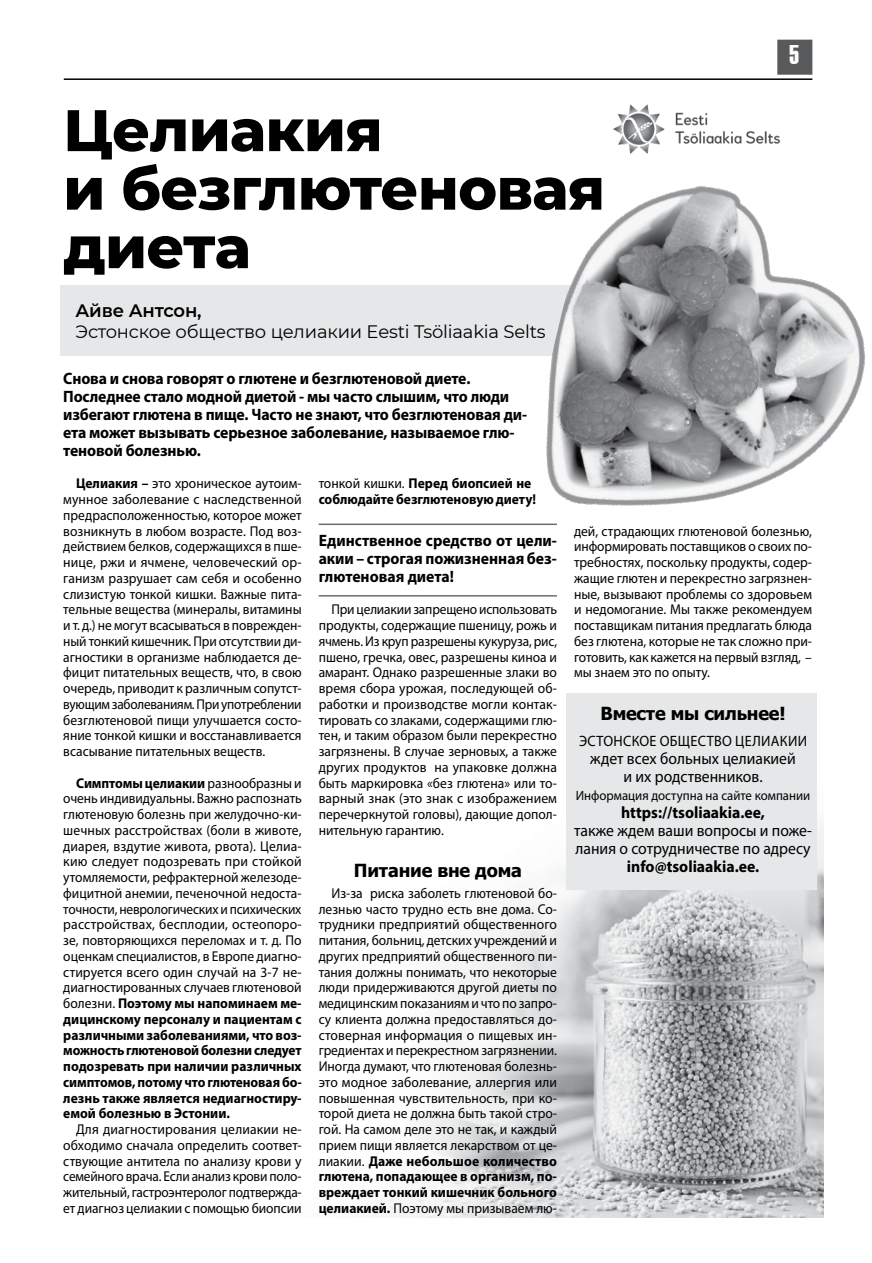
<style>
.page{position:relative;width:872px;height:1263px;background:#fff}
.page>*{position:absolute;margin:0;border:0;box-sizing:border-box;transform-origin:0 0}
.t1{font:800 58.5px/58.5px "Montserrat";letter-spacing:-.01em;color:#000}
.t2{font:27px "Swiss Extra Compressed Norma";color:#fff}
.t3{font:18px "Montserrat";letter-spacing:-.01em;color:#000}
.t4{font:700 18px "Tahoma";letter-spacing:-.01em;color:#000}
.t5{font:600 18px "Montserrat";letter-spacing:-.01em;color:#000}
.t6{font:700 16.5px/18px "Myriad Pro";letter-spacing:-.01em;color:#000;scale:.95 1}
.t7{font:16.5px/18px "Myriad Pro";color:#000;text-align:center;scale:.95 1}
.t8{font:15px "Myriad Pro";letter-spacing:.095em;color:#000;scale:.95 1}
.t9{font:14.25px/15.8px "Myriad Pro";color:#000;text-align:justify;scale:.95 1}
.t10{font:14.25px/15.8px "Myriad Pro";color:#000;text-align:justify;scale:.94 1}
.t11{font:14.25px/15.8px "Myriad Pro";color:#000;text-align:justify;scale:.96 1}
.t12{font:700 14.25px/15.8px "Myriad Pro";color:#000;scale:.95 1}
.t13{font:13.5px "Myriad Pro";color:#000;scale:.95 1}
.s1{font-weight:700}
.s2{font-weight:400}
</style>
<div class="page">
<div style="left:777px;top:40px;width:35px;height:35px;background:#58595b;border:2px solid #58595b"></div>
<hr style="left:64px;top:78px;width:748px;height:2px;background:#000">
<img style="left:388px;top:785px;width:435px;height:432px">
<div style="left:60px;top:285px;width:643px;height:71px;background:#e6e7e8"></div>
<img style="left:613px;top:104px;width:168px;height:50px">
<img style="left:546px;top:186px;width:320px;height:320px">
<div style="left:566px;top:693px;width:250px;height:197px;background:#e6e7e8"></div>
<hr style="left:319px;top:523px;width:238px;height:2px;background:#6d6e71">
<hr style="left:319px;top:595px;width:238px;height:2px;background:#6d6e71">
<h2 class="t2" style="left:788px;top:42px;width:14px">5</h2>
<h1 class="t1" style="left:63px;top:98px;width:543px">Целиакия<br>и безглютеновая диета</h1>
<p class="t5" style="left:75px;top:298px;width:128px">Айве Антсон,</p>
<p class="t3" style="left:75px;top:319px;width:472px">Эстонское общество целиакии Eesti Tsöliaakia Selts</p>
<p class="t6" style="left:63px;top:369px;width:490px">Снова и снова говорят о глютене и безглютеновой диете.<br>Последнее стало модной диетой - мы часто слышим, что люди избегают глютена в пище. Часто не знают, что безглютеновая ди&shy;ета может вызывать серьезное заболевание, называемое глю&shy;теновой болезнью.</p>
<p class="t9" style="left:63px;top:475px;width:252px;text-indent:13px"><span class="s1">Целиакия –</span> это хроническое аутоим&shy;мунное заболевание с наследственной предрасположенностью, которое может возникнуть в любом возрасте. Под воз&shy;действием белков, содержащихся в пше&shy;нице, ржи и ячмене, человеческий ор&shy;ганизм разрушает сам себя и особенно слизистую тонкой кишки. Важные пита&shy;тельные вещества (минералы, витамины и т. д.) не могут всасываться в поврежден&shy;ный тонкий кишечник. При отсутствии ди&shy;агностики в организме наблюдается де&shy;фицит питательных веществ, что, в свою очередь, приводит к различным сопутст&shy;вующим заболеваниям. При употреблении безглютеновой пищи улучшается состо&shy;яние тонкой кишки и восстанавливается всасывание питательных веществ.</p>
<p class="t9" style="left:63px;top:775px;width:252px;text-indent:13px"><span class="s1">Симптомы целиакии</span> разнообразны и очень индивидуальны. Важно распознать глютеновую болезнь при желудочно-ки&shy;шечных расстройствах (боли в животе, диарея, вздутие живота, рвота). Целиа&shy;кию следует подозревать при стойкой утомляемости, рефрактерной железоде&shy;фицитной анемии, печеночной недоста&shy;точности, неврологических и психических расстройствах, бесплодии, остеопоро&shy;зе, повторяющихся переломах и т. д. По оценкам специалистов, в Европе диагно&shy;стируется всего один случай на 3-7 не&shy;диагностированных случаев глютеновой болезни. <span class="s1">Поэтому мы напоминаем ме&shy;дицинскому персоналу и пациентам с различными заболеваниями, что воз&shy;можность глютеновой болезни следует подозревать при наличии различных симптомов, потому что глютеновая бо&shy;лезнь также является недиагностиру&shy;емой болезнью в Эстонии.</span></p>
<p class="t11" style="left:63px;top:1121px;width:250px;text-indent:13px">Для диагностирования целиакии не&shy;обходимо сначала определить соответ&shy;ствующие антитела по анализу крови у семейного врача. Если анализ крови поло&shy;жительный, гастроэнтеролог подтвержда&shy;ет диагноз целиакии с помощью биопсии</p>
<p class="t12" style="left:319px;top:475px;width:230px"><span class="s2">тонкой кишки.</span> Перед биопсией не соблюдайте безглютеновую диету!</p>
<p class="t6" style="left:319px;top:531px;width:252px;text-align:justify">Единственное средство от цели&shy;акии – строгая пожизненная без&shy;глютеновая диета!</p>
<p class="t10" style="left:319px;top:601px;width:255px;text-indent:13px">При целиакии запрещено использовать продукты, содержащие пшеницу, рожь и ячмень. Из круп разрешены кукуруза, рис, пшено, гречка, овес, разрешены киноа и амарант. Однако разрешенные злаки во время сбора урожая, последующей об&shy;работки и производстве могли контак&shy;тировать со злаками, содержащими глю&shy;тен, и таким образом были перекрестно загрязнены. В случае зерновых, а также других продуктов на упаковке должна быть маркировка «без глютена» или то&shy;варный знак (это знак с изображением перечеркнутой головы), дающие допол&shy;нительную гарантию.</p>
<p class="t4" style="left:354px;top:858px;width:170px">Питание вне дома</p>
<p class="t9" style="left:319px;top:885px;width:252px;text-indent:13px">Из-за риска заболеть глютеновой бо&shy;лезнью часто трудно есть вне дома. Со&shy;трудники предприятий общественного питания, больниц, детских учреждений и других предприятий общественного пи&shy;тания должны понимать, что некоторые люди придерживаются другой диеты по медицинским показаниям и что по запро&shy;су клиента должна предоставляться до&shy;стоверная информация о пищевых ин&shy;гредиентах и перекрестном загрязнении.<br>Иногда думают, что глютеновая болезнь&shy;это модное заболевание, аллергия или повышенная чувствительность, при ко&shy;торой диета не должна быть такой стро&shy;гой. На самом деле это не так, и каждый прием пищи является лекарством от це&shy;лиакии. <span class="s1">Даже небольшое количество глютена, попадающее в организм, по&shy;вреждает тонкий кишечник больного целиакией.</span> Поэтому мы призываем лю-</p>
<p class="t9" style="left:574px;top:523px;width:252px">дей, страдающих глютеновой болезнью, информировать поставщиков о своих по&shy;требностях, поскольку продукты, содер&shy;жащие глютен и перекрестно загрязнен&shy;ные, вызывают проблемы со здоровьем и недомогание. Мы также рекомендуем поставщикам питания предлагать блюда без глютена, которые не так сложно при&shy;готовить, как кажется на первый взгляд, – мы знаем это по опыту.</p>
<p class="t4" style="left:600px;top:700px;width:187px">Вместе мы сильнее!</p>
<p class="t8" style="left:579px;top:732px;width:37px">Эстонс</p>
<p class="t8" style="left:631px;top:732px;width:175px">кое общество целиакии</p>
<p class="t7" style="left:590px;top:749px;width:218px">ждет всех больных целиакией и их родственников.</p>
<p class="t13" style="left:576px;top:787px;width:248px">Информация доступна на сайте компании</p>
<p class="t6" style="left:621px;top:803px;width:153px">https://tsoliaakia.ee,</p>
<p class="t7" style="left:574px;top:821px;width:252px;text-align:left">также ждем ваши вопросы и поже&shy;лания о сотрудничестве по адресу</p>
<p class="t6" style="left:627px;top:857px;width:141px">info@tsoliaakia.ee.</p>
</div>
